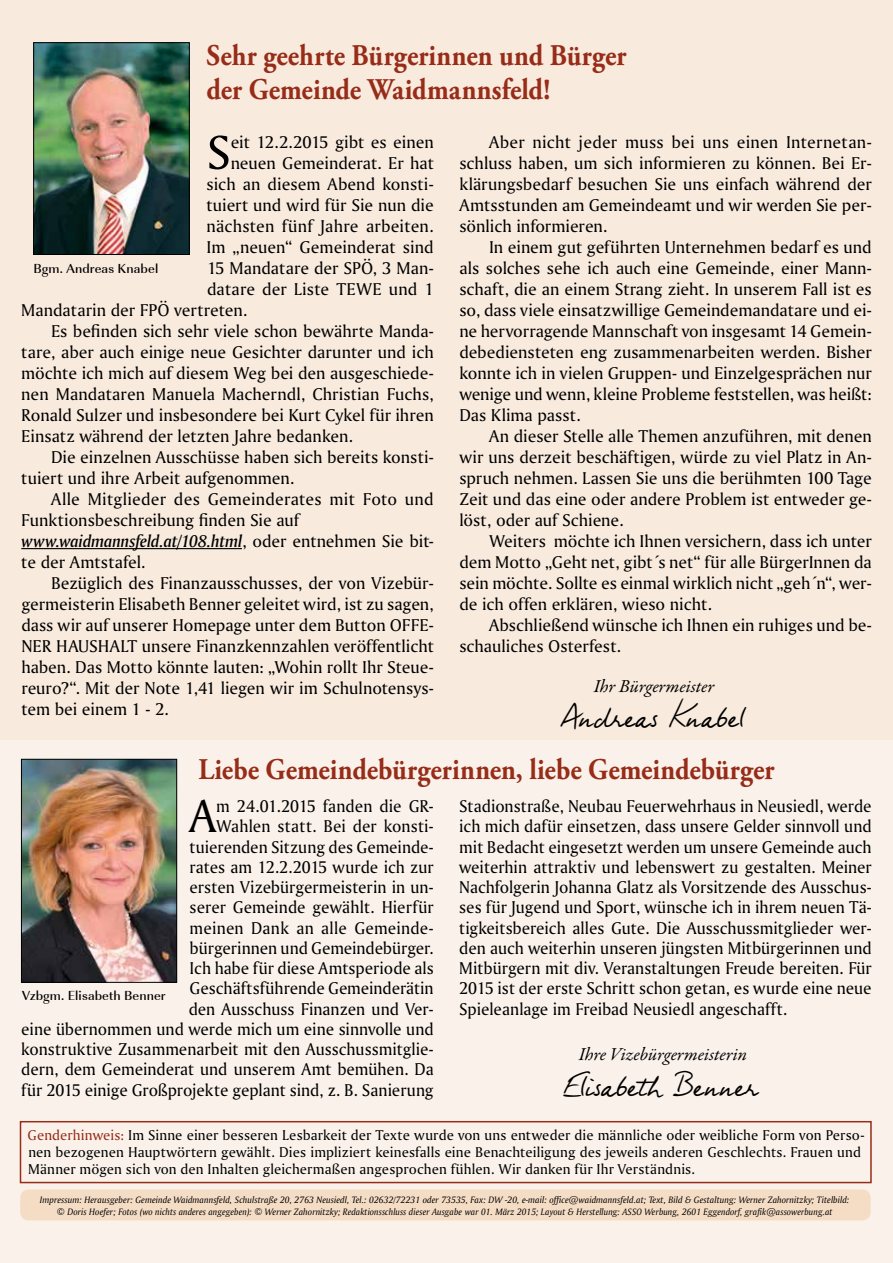
<style>
.page{position:relative;width:893px;height:1263px;background:#fff}
.page>*{position:absolute;margin:0;border:0;box-sizing:border-box;transform-origin:0 0}
.t1{font:50.1px "Amerigo BT Roman A";color:#000}
.t2{font:48.9px "Amerigo BT Roman A";color:#000}
.t3{font:31.5px "Fabio Handwriting";letter-spacing:.03em;color:#000}
.t4{font:700 30px/33.9px "Adobe Garamond Pro";color:#972c18;scale:.9 1}
.t5{font:italic 18.3px "Garamond Premr Pro";letter-spacing:.005em;color:#000}
.t6{font:18px/20.2px "Amerigo BT Roman A";color:#000;text-align:justify}
.t7{font:18px "Amerigo BT Medium Italic A";letter-spacing:-.01em;color:#000}
.t8{font:15px/16.8px "Amerigo BT Roman A";letter-spacing:.005em;color:#000}
.t9{font:500 13.5px "URW Imperial T";letter-spacing:.01em;color:#000}
.t10{font:9.75px/11.7px "Amerigo BT Italic A";color:#000;text-align:center}
.s1{font-family:"Amerigo BT Roman A"}
.s2{color:#972c18}
</style>
<div class="page">
<div style="left:0;top:682px;width:893px;height:581px;background:#faf2ea"></div>
<div style="left:0;top:0;width:893px;height:740px;background:#f8eadd"></div>
<hr style="left:892px;top:0;width:1px;height:1263px;background:#fee7c9">
<hr style="left:21px;top:548px;width:221px;height:1px;background:#000">
<div style="left:20px;top:1189px;width:851px;height:31px;background:#f5ddc5;border-radius:9px"></div>
<div style="left:20px;top:1121px;width:852px;height:62px;border:2px solid #972c18"></div>
<img style="left:35px;top:45px;width:152px;height:208px">
<div style="left:33px;top:43px;width:156px;height:212px;border:1px solid #000"></div>
<img style="left:23px;top:761px;width:152px;height:219px">
<div style="left:21px;top:759px;width:156px;height:223px;border:1px solid #000"></div>
<h3 class="t4" style="left:206px;top:39px;width:468px">Sehr geehrte Bürgerinnen und Bürger der Gemeinde Waidmannsfeld!</h3>
<h1 class="t1" style="left:206px;top:122px;width:26px">S</h1>
<p class="t6" style="left:231px;top:131px;width:204px">eit 12.2.2015 gibt es einen</p>
<p class="t6" style="left:231px;top:152px;width:204px">neuen Gemeinderat. Er hat</p>
<p class="t6" style="left:206px;top:173px;width:229px">sich an diesem Abend konsti-</p>
<p class="t6" style="left:206px;top:194px;width:229px">tuiert und wird für Sie nun die</p>
<p class="t6" style="left:206px;top:215px;width:229px">nächsten fünf Jahre arbeiten.</p>
<p class="t6" style="left:206px;top:236px;width:229px">Im „neuen“ Gemeinderat sind</p>
<p class="t6" style="left:207px;top:257px;width:228px">15 Mandatare der SPÖ, 3 Man-</p>
<p class="t6" style="left:207px;top:278px;width:228px">datare der Liste TEWE und 1</p>
<p class="t6" style="left:21px;top:299px;width:228px">Mandatarin der FPÖ vertreten.</p>
<p class="t6" style="left:51px;top:320px;width:384px">Es befinden sich sehr viele schon bewährte Manda-</p>
<p class="t6" style="left:21px;top:341px;width:414px">tare, aber auch einige neue Gesichter darunter und ich</p>
<p class="t6" style="left:21px;top:362px;width:414px">möchte ich mich auf diesem Weg bei den ausgeschiede-</p>
<p class="t6" style="left:21px;top:383px;width:414px">nen Mandataren Manuela Macherndl, Christian Fuchs,</p>
<p class="t6" style="left:21px;top:404px;width:414px">Ronald Sulzer und insbesondere bei Kurt Cykel für ihren</p>
<p class="t6" style="left:21px;top:425px;width:333px">Einsatz während der letzten Jahre bedanken.</p>
<p class="t6" style="left:51px;top:446px;width:384px">Die einzelnen Ausschüsse haben sich bereits konsti-</p>
<p class="t6" style="left:21px;top:467px;width:275px">tuiert und ihre Arbeit aufgenommen.</p>
<p class="t6" style="left:51px;top:488px;width:384px">Alle Mitglieder des Gemeinderates mit Foto und</p>
<p class="t6" style="left:21px;top:509px;width:279px">Funktionsbeschreibung finden Sie auf</p>
<p class="t7" style="left:21px;top:530px;width:414px">www.waidmannsfeld.at/108.html<span class="s1">, oder entnehmen Sie bit-</span></p>
<p class="t6" style="left:21px;top:551px;width:126px">te der Amtstafel.</p>
<p class="t6" style="left:51px;top:572px;width:384px">Bezüglich des Finanzausschusses, der von Vizebür-</p>
<p class="t6" style="left:21px;top:593px;width:414px">germeisterin Elisabeth Benner geleitet wird, ist zu sagen,</p>
<p class="t6" style="left:21px;top:614px;width:414px">dass wir auf unserer Homepage unter dem Button OFFE-</p>
<p class="t6" style="left:21px;top:635px;width:414px">NER HAUSHALT unsere Finanzkennzahlen veröffentlicht</p>
<p class="t6" style="left:21px;top:656px;width:414px">haben. Das Motto könnte lauten: „Wohin rollt Ihr Steue-</p>
<p class="t6" style="left:21px;top:677px;width:414px">reuro?“. Mit der Note 1,41 liegen wir im Schulnotensys-</p>
<p class="t6" style="left:21px;top:698px;width:149px">tem bei einem 1 - 2.</p>
<p class="t9" style="left:33px;top:260px;width:126px">Bgm. Andreas Knabel</p>
<p class="t6" style="left:459px;top:131px;width:414px;line-height:21px;text-indent:30px">Aber nicht jeder muss bei uns einen Internetan&shy;schluss haben, um sich informieren zu können. Bei Er&shy;klärungsbedarf besuchen Sie uns einfach während der Amtsstunden am Gemeindeamt und wir werden Sie per&shy;sönlich informieren.</p>
<p class="t6" style="left:459px;top:236px;width:414px;line-height:21px;text-indent:30px">In einem gut geführten Unternehmen bedarf es und als solches sehe ich auch eine Gemeinde, einer Mann&shy;schaft, die an einem Strang zieht. In unserem Fall ist es so, dass viele einsatzwillige Gemeindemandatare und ei&shy;ne hervorragende Mannschaft von insgesamt 14 Gemein&shy;debediensteten eng zusammenarbeiten werden. Bisher konnte ich in vielen Gruppen- und Einzelgesprächen nur wenige und wenn, kleine Probleme feststellen, was heißt:<br>Das Klima passt.</p>
<p class="t6" style="left:459px;top:425px;width:414px;line-height:21px;text-indent:30px">An dieser Stelle alle Themen anzuführen, mit denen wir uns derzeit beschäftigen, würde zu viel Platz in An&shy;spruch nehmen. Lassen Sie uns die berühmten 100 Tage Zeit und das eine oder andere Problem ist entweder ge&shy;löst, oder auf Schiene.</p>
<p class="t6" style="left:459px;top:530px;width:414px;line-height:21px;text-indent:30px">Weiters möchte ich Ihnen versichern, dass ich unter dem Motto „Geht net, gibt´s net“ für alle BürgerInnen da sein möchte. Sollte es einmal wirklich nicht „geh´n“, wer&shy;de ich offen erklären, wieso nicht.</p>
<p class="t6" style="left:459px;top:614px;width:414px;line-height:21px;text-indent:30px">Abschließend wünsche ich Ihnen ein ruhiges und be&shy;schauliches Osterfest.</p>
<p class="t5" style="left:594px;top:674px;width:122px">Ihr Bürgermeister</p>
<h3 class="t3" style="left:560px;top:698px;width:184px">Andreas Knabel</h3>
<h3 class="t4" style="left:198px;top:753px;width:642px">Liebe Gemeindebürgerinnen, liebe Gemeindebürger</h3>
<p class="t6" style="left:21px;top:796px;width:414px;text-align:right">m 24.01.2015 fanden die GR-<br>Wahlen statt. Bei der konsti-<br>tuierenden Sitzung des Gemeinde-<br>rates am 12.2.2015 wurde ich zur<br>ersten Vizebürgermeisterin in un-<br>serer Gemeinde gewählt. Hierfür<br>meinen Dank an alle Gemeinde-<br>bürgerinnen und Gemeindebürger.<br>Ich habe für diese Amtsperiode als<br>Geschäftsführende Gemeinderätin<br>den Ausschuss Finanzen und Ver-<br>eine übernommen und werde mich um eine sinnvolle und konstruktive Zusammenarbeit mit den Ausschussmitglie&shy;dern, dem Gemeinderat und unserem Amt bemühen. Da für 2015 einige Großprojekte geplant sind, z. B. Sanierung</p>
<p class="t6" style="left:459px;top:796px;width:414px">Stadionstraße, Neubau Feuerwehrhaus in Neusiedl, werde ich mich dafür einsetzen, dass unsere Gelder sinnvoll und mit Bedacht eingesetzt werden um unsere Gemeinde auch weiterhin attraktiv und lebenswert zu gestalten. Meiner Nachfolgerin Johanna Glatz als Vorsitzende des Ausschus&shy;ses für Jugend und Sport, wünsche ich in ihrem neuen Tä&shy;tigkeitsbereich alles Gute. Die Ausschussmitglieder wer&shy;den auch weiterhin unseren jüngsten Mitbürgerinnen und Mitbürgern mit div. Veranstaltungen Freude bereiten. Für 2015 ist der erste Schritt schon getan, es wurde eine neue Spieleanlage im Freibad Neusiedl angeschafft.</p>
<h2 class="t2" style="left:190px;top:786px;width:28px">A</h2>
<p class="t9" style="left:22px;top:987px;width:145px">Vzbgm. Elisabeth Benner</p>
<p class="t5" style="left:579px;top:1043px;width:170px">Ihre Vizebürgermeisterin</p>
<h3 class="t3" style="left:564px;top:1067px;width:195px">Elisabeth Benner</h3>
<p class="t8" style="left:28px;top:1126px;width:838px"><span class="s2">Genderhinweis:</span> Im Sinne einer besseren Lesbarkeit der Texte wurde von uns entweder die männliche oder weibliche Form von Perso&shy;nen bezogenen Hauptwörtern gewählt. Dies impliziert keinesfalls eine Benachteiligung des jeweils anderen Geschlechts. Frauen und<br>Männer mögen sich von den Inhalten gleichermaßen angesprochen fühlen. Wir danken für Ihr Verständnis.</p>
<p class="t10" style="left:40px;top:1193px;width:811px">Impressum: Herausgeber: Gemeinde Waidmannsfeld, Schulstraße 20, 2763 Neusiedl, Tel.: 02632/72231 oder 73535, Fax: DW -20, e-mail: office@waidmannsfeld.at; Text, Bild &amp; Gestaltung: Werner Zahornitzky; Titelbild: © Doris Hoefer; Fotos (wo nichts anderes angegeben): © Werner Zahornitzky; Redaktionsschluss dieser Ausgabe war 01. März 2015; Layout &amp; Herstellung: ASSO Werbung, 2601 Eggendorf, grafik@assowerbung.at</p>
</div>
